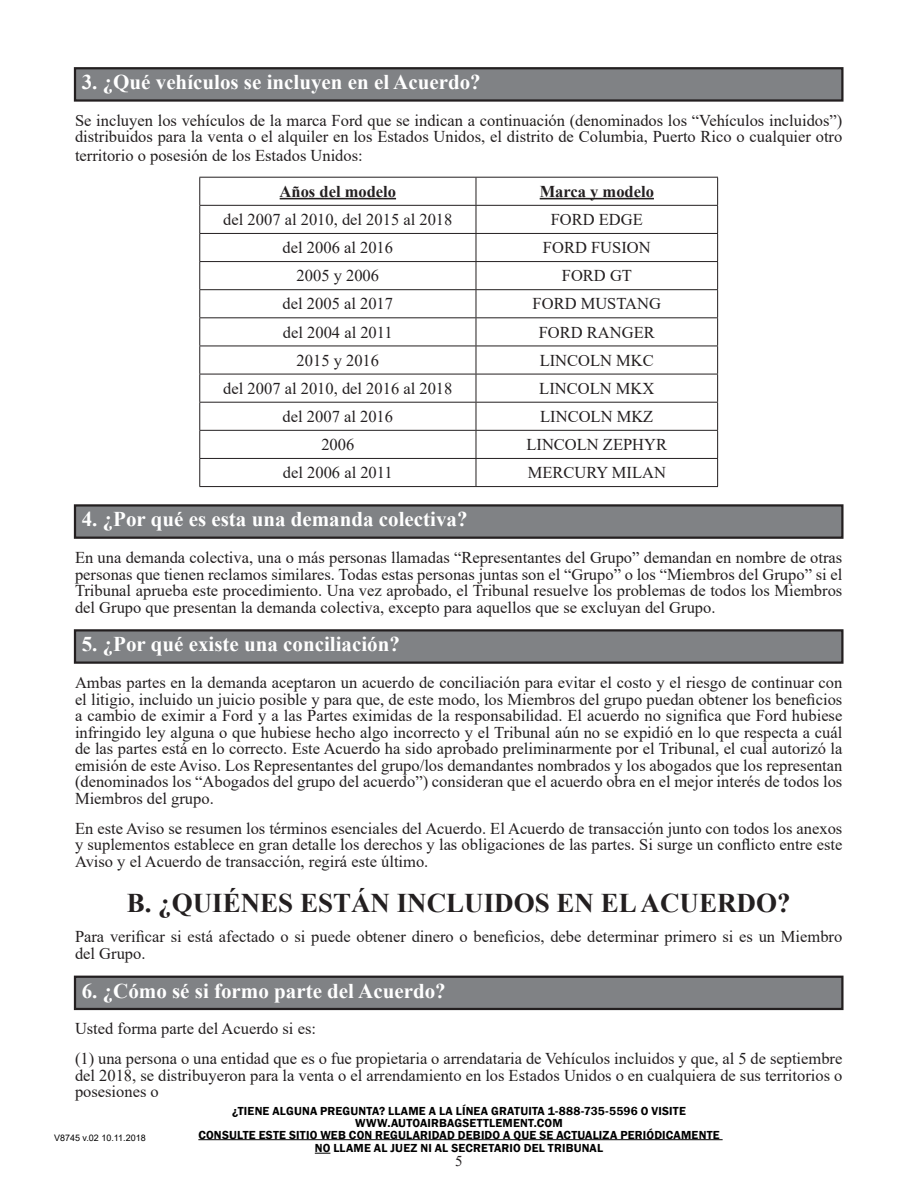
<style>
.page{position:relative;width:918px;height:1188px;background:#fff}
.page>*{position:absolute;margin:0;border:0;box-sizing:border-box;transform-origin:0 0}
.t1{font:700 27px "Times New Roman";color:#231f20}
.Paragraph_Style_2{font:700 21px "Times New Roman";color:#fff}
.Paragraph_Style_4{font:700 21px "Times New Roman";color:#fff}
.t2{font:16.5px/16.5px "Times New Roman";color:#231f20;text-align:justify}
.t3{font:700 16.5px "Times New Roman";color:#231f20}
.t4{font:15px "Times New Roman";color:#231f20}
.t5{font:600 12px/12px "Franklin Gothic";letter-spacing:.015em;color:#000;text-align:center}
.t6{font:9px "Arial";color:#000}
</style>
<div class="page">
<hr style="left:198px;top:1139px;width:525px;height:1px;background:#000">
<svg style="left:315px;top:1153px;width:15px;height:1px"></svg>
<div style="left:75px;top:68px;width:767px;height:33px;background:#808285"></div>
<div style="left:74px;top:67px;width:770px;height:35px;border:2px solid #231f20"></div>
<div style="left:75px;top:505px;width:767px;height:33px;background:#808285"></div>
<div style="left:74px;top:504px;width:770px;height:35px;border:2px solid #231f20"></div>
<div style="left:75px;top:630px;width:767px;height:33px;background:#808285"></div>
<div style="left:74px;top:629px;width:770px;height:35px;border:2px solid #231f20"></div>
<div style="left:75px;top:977px;width:767px;height:32px;background:#808285"></div>
<div style="left:74px;top:976px;width:770px;height:34px;border:2px solid #231f20"></div>
<hr style="left:199px;top:177px;width:277px;height:1px;background:#231f20">
<hr style="left:476px;top:177px;width:242px;height:1px;background:#231f20">
<svg style="left:199px;top:178px;width:1px;height:308px"></svg>
<hr style="left:199px;top:205px;width:277px;height:1px;background:#231f20">
<hr style="left:476px;top:205px;width:242px;height:1px;background:#231f20">
<hr style="left:199px;top:233px;width:277px;height:1px;background:#231f20">
<hr style="left:476px;top:233px;width:242px;height:1px;background:#231f20">
<hr style="left:199px;top:261px;width:277px;height:1px;background:#231f20">
<hr style="left:476px;top:261px;width:242px;height:1px;background:#231f20">
<hr style="left:199px;top:289px;width:277px;height:1px;background:#231f20">
<hr style="left:476px;top:289px;width:242px;height:1px;background:#231f20">
<hr style="left:199px;top:317px;width:277px;height:1px;background:#231f20">
<hr style="left:476px;top:317px;width:242px;height:1px;background:#231f20">
<hr style="left:199px;top:346px;width:277px;height:1px;background:#231f20">
<hr style="left:476px;top:346px;width:242px;height:1px;background:#231f20">
<hr style="left:199px;top:374px;width:277px;height:1px;background:#231f20">
<hr style="left:476px;top:374px;width:242px;height:1px;background:#231f20">
<hr style="left:199px;top:402px;width:277px;height:1px;background:#231f20">
<hr style="left:476px;top:402px;width:242px;height:1px;background:#231f20">
<hr style="left:199px;top:430px;width:277px;height:1px;background:#231f20">
<hr style="left:476px;top:430px;width:242px;height:1px;background:#231f20">
<hr style="left:199px;top:458px;width:277px;height:1px;background:#231f20">
<hr style="left:476px;top:458px;width:242px;height:1px;background:#231f20">
<hr style="left:199px;top:486px;width:277px;height:1px;background:#231f20">
<hr style="left:476px;top:486px;width:242px;height:1px;background:#231f20">
<svg style="left:476px;top:178px;width:1px;height:308px"></svg>
<svg style="left:717px;top:178px;width:1px;height:308px"></svg>
<hr style="left:280px;top:198px;width:116px;height:1px;background:#231f20">
<hr style="left:540px;top:198px;width:114px;height:1px;background:#231f20">
<p class="Paragraph_Style_4" style="left:82px;top:67px;width:400px">3. ¿Qué vehículos se incluyen en el Acuerdo?</p>
<p class="t2" style="left:75px;top:112px;width:769px">Se incluyen los vehículos de la marca Ford que se indican a continuación (denominados los “Vehículos incluidos”) distribuidos para la venta o el alquiler en los Estados Unidos, el distrito de Columbia, Puerto Rico o cualquier otro</p>
<p class="t2" style="left:75px;top:147px;width:289px">territorio o posesión de los Estados Unidos:</p>
<p class="t3" style="left:280px;top:179px;width:118px">Años del modelo</p>
<p class="t3" style="left:540px;top:179px;width:116px">Marca y modelo</p>
<p class="t2" style="left:223px;top:211px;width:231px">del 2007 al 2010, del 2015 al 2018</p>
<p class="t2" style="left:551px;top:211px;width:94px">FORD EDGE</p>
<p class="t2" style="left:283px;top:239px;width:112px">del 2006 al 2016</p>
<p class="t2" style="left:543px;top:239px;width:109px">FORD FUSION</p>
<p class="t2" style="left:297px;top:267px;width:84px">2005 y 2006</p>
<p class="t2" style="left:562px;top:267px;width:72px">FORD GT</p>
<p class="t2" style="left:283px;top:295px;width:112px">del 2005 al 2017</p>
<p class="t2" style="left:533px;top:295px;width:130px">FORD MUSTANG</p>
<p class="t2" style="left:283px;top:323px;width:111px">del 2004 al 2011</p>
<p class="t2" style="left:539px;top:323px;width:117px">FORD RANGER</p>
<p class="t2" style="left:297px;top:351px;width:84px">2015 y 2016</p>
<p class="t2" style="left:540px;top:351px;width:116px">LINCOLN MKC</p>
<p class="t2" style="left:223px;top:380px;width:231px">del 2007 al 2010, del 2016 al 2018</p>
<p class="t2" style="left:539px;top:380px;width:117px">LINCOLN MKX</p>
<p class="t2" style="left:283px;top:408px;width:112px">del 2007 al 2016</p>
<p class="t2" style="left:540px;top:408px;width:115px">LINCOLN MKZ</p>
<p class="t2" style="left:321px;top:436px;width:34px">2006</p>
<p class="t2" style="left:526px;top:436px;width:142px">LINCOLN ZEPHYR</p>
<p class="t2" style="left:283px;top:464px;width:111px">del 2006 al 2011</p>
<p class="t2" style="left:528px;top:464px;width:140px">MERCURY MILAN</p>
<p class="Paragraph_Style_2" style="left:82px;top:504px;width:387px">4. ¿Por qué es esta una demanda colectiva?</p>
<p class="t2" style="left:75px;top:549px;width:769px">En una demanda colectiva, una o más personas llamadas “Representantes del Grupo” demandan en nombre de otras personas que tienen reclamos similares. Todas estas personas juntas son el “Grupo” o los “Miembros del Grupo” si el Tribunal aprueba este procedimiento. Una vez aprobado, el Tribunal resuelve los problemas de todos los Miembros del Grupo que presentan la demanda colectiva, excepto para aquellos que se excluyan del Grupo.</p>
<p class="Paragraph_Style_2" style="left:82px;top:629px;width:320px">5. ¿Por qué existe una conciliación?</p>
<p class="t2" style="left:75px;top:674px;width:769px">Ambas partes en la demanda aceptaron un acuerdo de conciliación para evitar el costo y el riesgo de continuar con el litigio, incluido un juicio posible y para que, de este modo, los Miembros del grupo puedan obtener los beneficios a cambio de eximir a Ford y a las Partes eximidas de la responsabilidad. El acuerdo no significa que Ford hubiese infringido ley alguna o que hubiese hecho algo incorrecto y el Tribunal aún no se expidió en lo que respecta a cuál de las partes está en lo correcto. Este Acuerdo ha sido aprobado preliminarmente por el Tribunal, el cual autorizó la emisión de este Aviso. Los Representantes del grupo/los demandantes nombrados y los abogados que los representan (denominados los “Abogados del grupo del acuerdo”) consideran que el acuerdo obra en el mejor interés de todos los Miembros del grupo.</p>
<p class="t2" style="left:75px;top:819px;width:769px">En este Aviso se resumen los términos esenciales del Acuerdo. El Acuerdo de transacción junto con todos los anexos y suplementos establece en gran detalle los derechos y las obligaciones de las partes. Si surge un conflicto entre este Aviso y el Acuerdo de transacción, regirá este último.</p>
<p class="t1" style="left:127px;top:884px;width:665px">B. ¿QUIÉNES ESTÁN INCLUIDOS EN EL ACUERDO?</p>
<p class="t2" style="left:75px;top:928px;width:769px">Para verificar si está afectado o si puede obtener dinero o beneficios, debe determinar primero si es un Miembro del Grupo.</p>
<p class="Paragraph_Style_2" style="left:82px;top:976px;width:365px">6. ¿Cómo sé si formo parte del Acuerdo?</p>
<p class="t2" style="left:75px;top:1020px;width:243px">Usted forma parte del Acuerdo si es:</p>
<p class="t2" style="left:75px;top:1050px;width:769px">(1) una persona o una entidad que es o fue propietaria o arrendataria de Vehículos incluidos y que, al 5 de septiembre del 2018, se distribuyeron para la venta o el arrendamiento en los Estados Unidos o en cualquiera de sus territorios o posesiones o</p>
<p class="t6" style="left:54px;top:1131px;width:93px">V8745 v.02 10.11.2018</p>
<p class="t5" style="left:198px;top:1105px;width:523px">¿TIENE ALGUNA PREGUNTA? LLAME A LA LÍNEA GRATUITA 1-888-735-5596 O VISITE<br>WWW.AUTOAIRBAGSETTLEMENT.COM<br>CONSULTE ESTE SITIO WEB CON REGULARIDAD DEBIDO A QUE SE ACTUALIZA PERIÓDICAMENTE</p>
<p class="t5" style="left:315px;top:1142px;width:290px">NO LLAME AL JUEZ NI AL SECRETARIO DEL TRIBUNAL</p>
<p class="t4" style="left:455px;top:1151px;width:9px">5</p>
</div>
